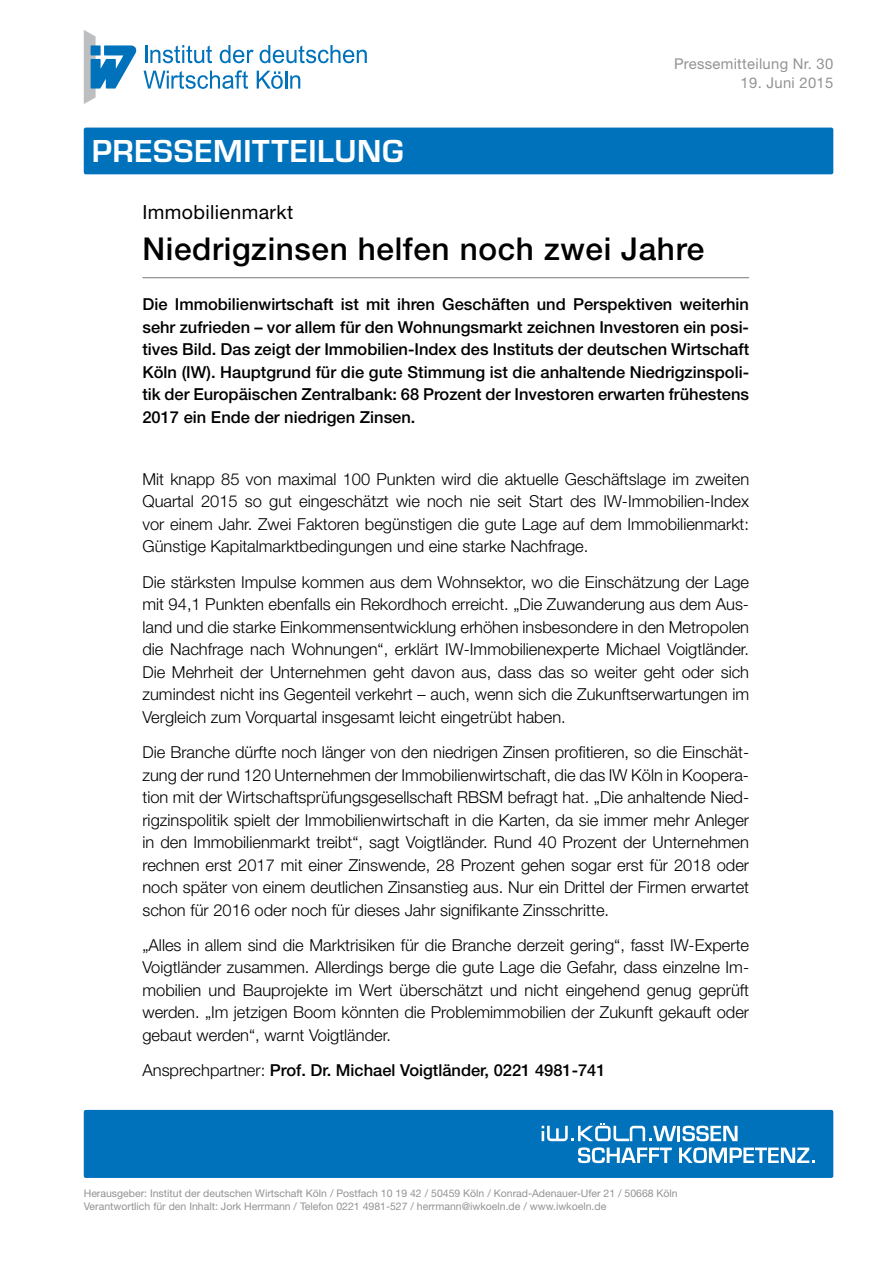
<style>
.page{position:relative;width:893px;height:1263px;background:#fff}
.page>*{position:absolute;margin:0;border:0;box-sizing:border-box;transform-origin:0 0}
.t1{font:700 33px "Eurostile";letter-spacing:.02em;color:#fff}
.t2{font:500 31.5px "Helvetica Neue LT Std";letter-spacing:.02em;color:#000}
.t3{font:19.5px "Helvetica Neue LT Std";letter-spacing:.02em;color:#000}
.t4{font:300 16.5px/22.5px "Helvetica Neue LT Std";color:#000;text-align:justify}
.t5{font:500 16.5px/22.5px "Helvetica Neue LT Std";color:#000;text-align:justify}
.t6{font:14.85px "Helvetica Neue LT Std";letter-spacing:.02em;color:#929395}
.t7{font:10.5px/12.6px "Helvetica Neue LT Std";color:#929395}
.s1{font-weight:300}
</style>
<div class="page">
<div style="left:84px;top:128px;width:749px;height:46px;background:#0072bc;border-radius:2px"></div>
<hr style="left:142px;top:277px;width:607px;height:1px;background:#77787b">
<div style="left:84px;top:1110px;width:749px;height:68px;background:#0072bc;border-radius:2px"></div>
<hr style="left:677px;top:1126px;width:3px;height:15px;background:#fff">
<svg style="left:682px;top:1126px;width:55px;height:15px"></svg>
<svg style="left:578px;top:1147px;width:94px;height:16px"></svg>
<svg style="left:679px;top:1147px;width:136px;height:16px"></svg>
<svg style="left:542px;top:1123px;width:134px;height:18px"></svg>
<svg style="left:145px;top:45px;width:67px;height:18px"></svg>
<svg style="left:220px;top:45px;width:34px;height:18px"></svg>
<svg style="left:260px;top:45px;width:107px;height:18px"></svg>
<svg style="left:144px;top:70px;width:104px;height:19px"></svg>
<svg style="left:257px;top:71px;width:43px;height:18px"></svg>
<svg style="left:84px;top:30px;width:53px;height:74px"></svg>
<h1 class="t1" style="left:92px;top:133px;width:313px">PRESSEMITTEILUNG</h1>
<p class="t6" style="left:674px;top:55px;width:161px">Pressemitteilung Nr. 30</p>
<p class="t6" style="left:741px;top:74px;width:94px">19. Juni 2015</p>
<p class="t3" style="left:142px;top:201px;width:152px">Immobilienmarkt</p>
<h2 class="t2" style="left:142px;top:230px;width:563px">Niedrigzinsen helfen noch zwei Jahre</h2>
<p class="t5" style="left:142px;top:293px;width:608px">Die Immobilienwirtschaft ist mit ihren Geschäften und Perspektiven weiterhin sehr zufrieden – vor allem für den Wohnungsmarkt zeichnen Investoren ein posi&shy;tives Bild. Das zeigt der Immobilien-Index des Instituts der deutschen Wirtschaft Köln (IW). Hauptgrund für die gute Stimmung ist die anhaltende Niedrigzinspoli&shy;tik der Europäischen Zentralbank: 68 Prozent der Investoren erwarten frühestens 2017 ein Ende der niedrigen Zinsen.</p>
<p class="t4" style="left:142px;top:467px;width:608px">Mit knapp 85 von maximal 100 Punkten wird die aktuelle Geschäftslage im zweiten Quartal 2015 so gut eingeschätzt wie noch nie seit Start des IW-Immobilien-Index vor einem Jahr. Zwei Faktoren begünstigen die gute Lage auf dem Immobilienmarkt:<br>Günstige Kapitalmarktbedingungen und eine starke Nachfrage.</p>
<p class="t4" style="left:142px;top:570px;width:608px">Die stärksten Impulse kommen aus dem Wohnsektor, wo die Einschätzung der Lage mit 94,1 Punkten ebenfalls ein Rekordhoch erreicht. „Die Zuwanderung aus dem Aus&shy;land und die starke Einkommensentwicklung erhöhen insbesondere in den Metropolen die Nachfrage nach Wohnungen“, erklärt IW-Immobilienexperte Michael Voigtländer.<br>Die Mehrheit der Unternehmen geht davon aus, dass das so weiter geht oder sich zumindest nicht ins Gegenteil verkehrt – auch, wenn sich die Zukunftserwartungen im Vergleich zum Vorquartal insgesamt leicht eingetrübt haben.</p>
<p class="t4" style="left:142px;top:740px;width:608px">Die Branche dürfte noch länger von den niedrigen Zinsen profitieren, so die Einschät&shy;zung der rund 120 Unternehmen der Immobilienwirtschaft, die das IW Köln in Koopera&shy;tion mit der Wirtschaftsprüfungsgesellschaft RBSM befragt hat. „Die anhaltende Nied&shy;rigzinspolitik spielt der Immobilienwirtschaft in die Karten, da sie immer mehr Anleger in den Immobilienmarkt treibt“, sagt Voigtländer. Rund 40 Prozent der Unternehmen rechnen erst 2017 mit einer Zinswende, 28 Prozent gehen sogar erst für 2018 oder noch später von einem deutlichen Zinsanstieg aus. Nur ein Drittel der Firmen erwartet schon für 2016 oder noch für dieses Jahr signifikante Zinsschritte.</p>
<p class="t4" style="left:142px;top:933px;width:608px">„Alles in allem sind die Marktrisiken für die Branche derzeit gering“, fasst IW-Experte Voigtländer zusammen. Allerdings berge die gute Lage die Gefahr, dass einzelne Im&shy;mobilien und Bauprojekte im Wert überschätzt und nicht eingehend genug geprüft werden. „Im jetzigen Boom könnten die Problemimmobilien der Zukunft gekauft oder gebaut werden“, warnt Voigtländer.</p>
<p class="t5" style="left:142px;top:1059px;width:465px"><span class="s1">Ansprechpartner:</span> Prof. Dr. Michael Voigtländer, 0221 4981-741</p>
<p class="t7" style="left:84px;top:1187px;width:596px">Herausgeber: Institut der deutschen Wirtschaft Köln / Postfach 10 19 42 / 50459 Köln / Konrad-Adenauer-Ufer 21 / 50668 Köln<br>Verantwortlich für den Inhalt: Jork Herrmann / Telefon 0221 4981-527 / herrmann@iwkoeln.de / www.iwkoeln.de</p>
</div>
